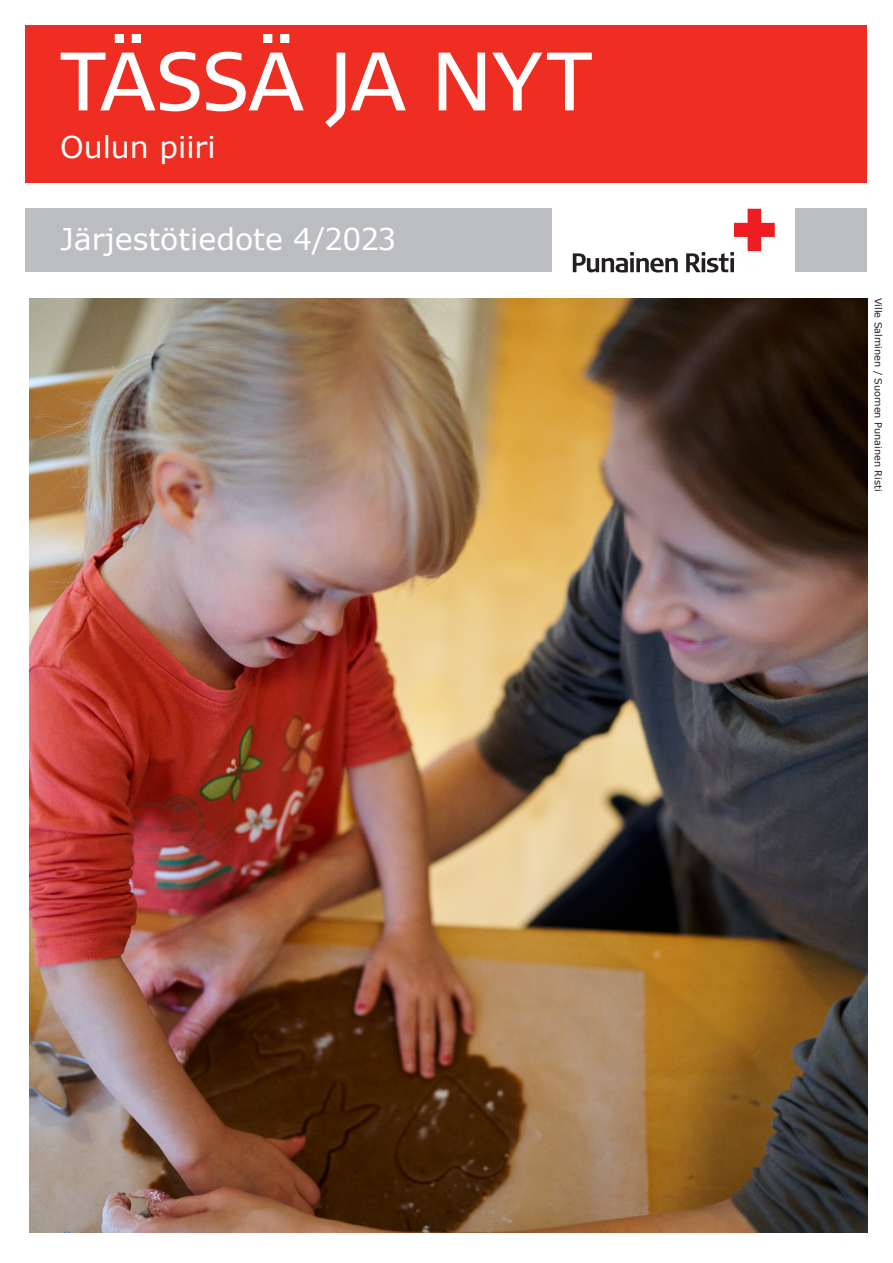
<style>
.page{position:relative;width:893px;height:1263px;background:#fff}
.page>*{position:absolute;margin:0;border:0;box-sizing:border-box;transform-origin:0 0}
.Kanteen_Järjestötiedote{font:30px "Verdana";color:#fff}
.Piirin_nimi_kanteen{font:30px "Verdana";color:#fff}
.Kuvaaja{font:9.75px "Verdana";color:#231f20}
</style>
<div class="page">
<div style="left:26px;top:26px;width:841px;height:157px;background:#ee2e22"></div>
<div style="left:26px;top:208px;width:526px;height:64px;background:#bcbdc0"></div>
<div style="left:795px;top:208px;width:72px;height:64px;background:#bcbdc0"></div>
<svg style="left:61px;top:34px;width:531px;height:94px"></svg>
<svg style="left:686px;top:209px;width:89px;height:63px"></svg>
<svg style="left:730px;top:258px;width:4px;height:14px"></svg>
<svg style="left:573px;top:252px;width:105px;height:21px"></svg>
<img style="left:29px;top:298px;width:838px;height:935px">
<p class="Piirin_nimi_kanteen" style="left:60px;top:126px;width:157px">Oulun piiri</p>
<p class="Kanteen_Järjestötiedote" style="left:60px;top:218px;width:337px">Järjestötiedote 4/2023</p>
<p class="Kuvaaja" style="left:885px;top:298px;width:195px;rotate:90deg">Ville Salminen / Suomen Punainen Risti</p>
</div>
